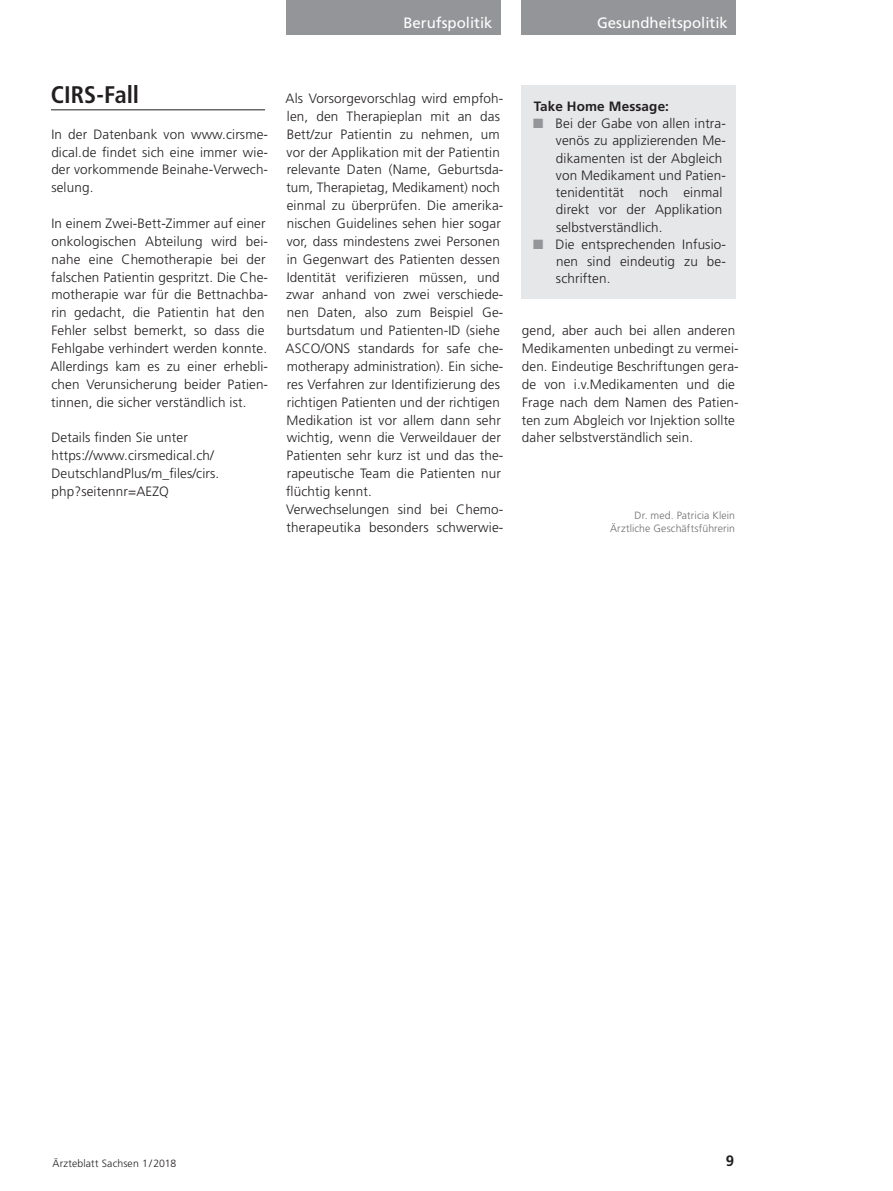
<style>
.page{position:relative;width:893px;height:1191px;background:#fff}
.page>*{position:absolute;margin:0;border:0;box-sizing:border-box;transform-origin:0 0}
.t1{font:700 condensed 24px "Frutiger";letter-spacing:-.005em;color:#231f20}
.t2{font:15px "Frutiger";color:#fff}
.t3{font:700 15px "Frutiger";color:#231f20}
.t4{font:300 13.5px/17.9px "Frutiger";letter-spacing:.01em;color:#231f20}
.t5{font:700 13.5px "Frutiger";letter-spacing:.01em;color:#231f20}
.t6{font:300 10.5px/13.5px "Frutiger";letter-spacing:.015em;color:#6c6d70;text-align:right}
.t7{font:300 10.5px "Frutiger";letter-spacing:.015em;color:#231f20}
.s1{color:#939598}
</style>
<div class="page">
<hr style="left:51px;top:109px;width:214px;height:1px;background:#231f20">
<div style="left:522px;top:0;width:214px;height:34px;background:#939598"></div>
<div style="left:286px;top:0;width:214px;height:34px;background:#939598"></div>
<div style="left:522px;top:85px;width:214px;height:213px;background:#e6e7e9"></div>
<p class="t2" style="left:403px;top:14px;width:91px">Berufspolitik</p>
<p class="t2" style="left:597px;top:14px;width:132px">Gesundheitspolitik</p>
<h1 class="t1" style="left:51px;top:80px;width:90px">CIRS-Fall</h1>
<p class="t4" style="left:51px;top:125px;width:218px;text-align:justify">In der Datenbank von www.cirsme&shy;dical.de findet sich eine immer wie&shy;der vorkommende Beinahe-Verwech&shy;selung.</p>
<p class="t4" style="left:50px;top:214px;width:219px">In einem Zwei-Bett-Zimmer auf einer onkologischen Abteilung wird bei&shy;nahe eine Chemotherapie bei der falschen Patientin gespritzt. Die Che&shy;motherapie war für die Bettnachba&shy;rin gedacht, die Patientin hat den Fehler selbst bemerkt, so dass die Fehlgabe verhindert werden konnte.<br>Allerdings kam es zu einer erhebli&shy;chen Verunsicherung beider Patien&shy;tinnen, die sicher verständlich ist.</p>
<p class="t4" style="left:51px;top:429px;width:169px">Details finden Sie unter https://www.cirsmedical.ch/<br>DeutschlandPlus/m_files/cirs. php?seitennr=AEZQ</p>
<p class="t4" style="left:286px;top:89px;width:219px">Als Vorsorgevorschlag wird empfoh&shy;len, den Therapieplan mit an das Bett/zur Patientin zu nehmen, um vor der Applikation mit der Patientin relevante Daten (Name, Geburtsda&shy;tum, Therapietag, Medikament) noch einmal zu überprüfen. Die amerika&shy;nischen Guidelines sehen hier sogar vor, dass mindestens zwei Personen in Gegenwart des Patienten dessen Identität verifizieren müssen, und zwar anhand von zwei verschiede&shy;nen Daten, also zum Beispiel Ge-- burtsdatum und Patienten-ID (siehe ASCO/ONS standards for safe che&shy;motherapy administration). Ein siche&shy;res Verfahren zur Identifizierung des richtigen Patienten und der richtigen Medikation ist vor allem dann sehr wichtig, wenn die Verweildauer der Patienten sehr kurz ist und das the&shy;rapeutische Team die Patienten nur flüchtig kennt.<br>Verwechselungen sind bei Chemo&shy;therapeutika besonders schwerwie-</p>
<p class="t5" style="left:534px;top:98px;width:137px">Take Home Message:</p>
<p class="t4" style="left:556px;top:115px;width:172px;line-height:17.2px;text-indent:-23px"><span class="s1">■</span> Bei der Gabe von allen intra&shy;venös zu applizierenden Me-- dikamenten ist der Abgleich von Medikament und Patien&shy;tenidentität noch einmal direkt vor der Applikation selbstverständlich.</p>
<p class="t4" style="left:556px;top:235px;width:171px;line-height:17.2px;text-indent:-23px"><span class="s1">■</span> Die entsprechenden Infusio&shy;nen sind eindeutig zu be-- schriften.</p>
<p class="t4" style="left:522px;top:321px;width:218px">gend, aber auch bei allen anderen Medikamenten unbedingt zu vermei&shy;den. Eindeutige Beschriftungen gera&shy;de von i.v.Medikamenten und die Frage nach dem Namen des Patien&shy;ten zum Abgleich vor Injektion sollte daher selbstverständlich sein.</p>
<p class="t6" style="left:610px;top:508px;width:127px">Dr. med. Patricia Klein<br>Ärztliche Geschäftsführerin</p>
<p class="t7" style="left:53px;top:1157px;width:125px">Ärzteblatt Sachsen 1/2018</p>
<p class="t3" style="left:726px;top:1151px;width:10px">9</p>
</div>
